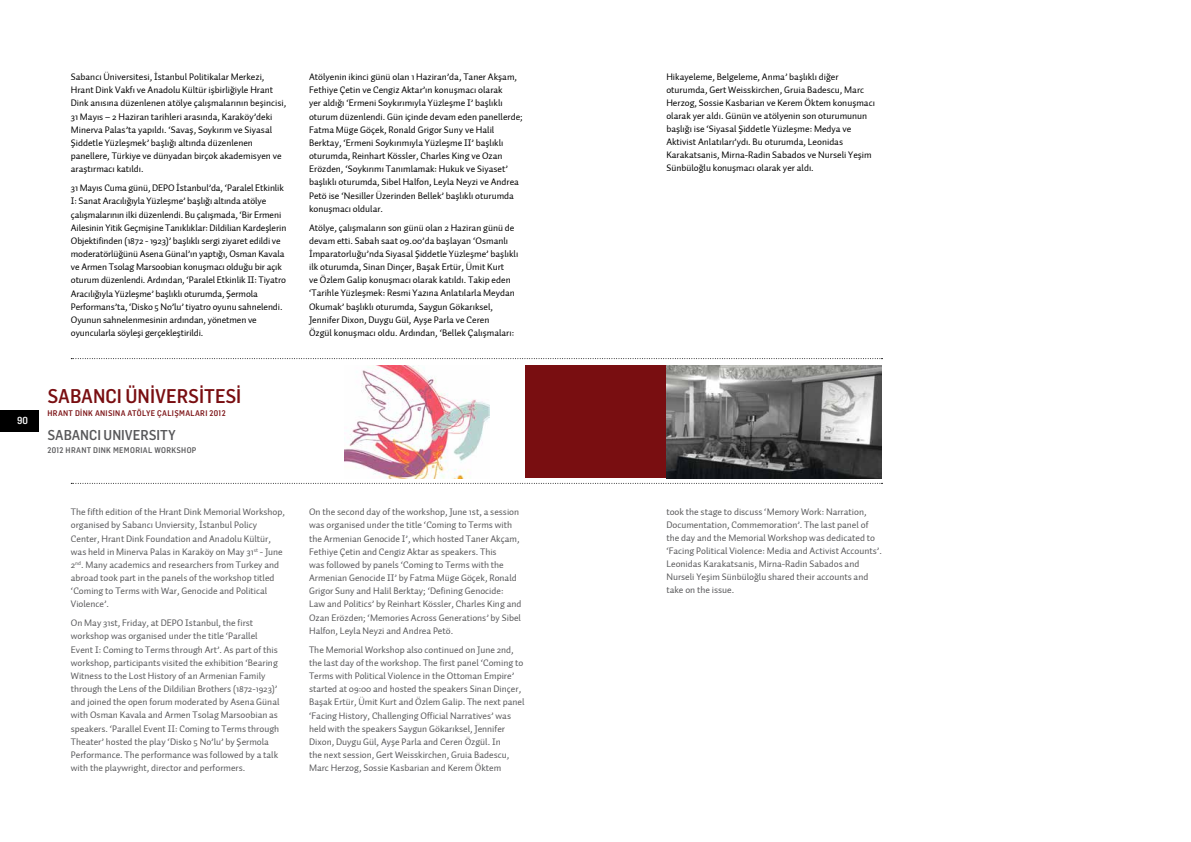
<style>
.page{position:relative;width:1191px;height:842px;background:#fff}
.page>*{position:absolute;margin:0;border:0;box-sizing:border-box;transform-origin:0 0}
.t1{font:500 19.5px "Flama Semicondensed";color:#790e11}
.t2{font:500 14px "Flama Semicondensed";color:#58585a}
.t3{font:500 10px "Flama Semicondensed";color:#fff}
.t4{font:9.5px/13.2px "Auto 2 TR Regular";color:#000}
.t5{font:9.5px/13.2px "Auto 2 TR Regular";color:#58585a}
.t6{font:500 8px "Flama Semicondensed";letter-spacing:.04em;color:#790e11}
.t7{font:500 8px "Flama Semicondensed";letter-spacing:.04em;color:#58585a}
</style>
<div class="page">
<svg style="left:71px;top:358px;width:811px;height:1px"></svg>
<svg style="left:71px;top:483px;width:811px;height:1px"></svg>
<div style="left:0;top:410px;width:38px;height:22px;background:#000"></div>
<img style="left:344px;top:366px;width:145px;height:112px">
<img style="left:666px;top:366px;width:216px;height:112px">
<div style="left:524px;top:366px;width:71px;height:112px;background:#790e11"></div>
<div style="left:595px;top:366px;width:71px;height:112px;background:#790e11"></div>
<p class="t3" style="left:17px;top:414px;width:12px">90</p>
<p class="t4" style="left:71px;top:70px;width:217px">Sabancı Üniversitesi, İstanbul Politikalar Merkezi, Hrant Dink Vakfı ve Anadolu Kültür işbirliğiyle Hrant Dink anısına düzenlenen atölye çalışmalarının beşincisi, 31 Mayıs – 2 Haziran tarihleri arasında, Karaköy’deki Minerva Palas’ta yapıldı. ‘Savaş, Soykırım ve Siyasal Şiddetle Yüzleşmek’ başlığı altında düzenlenen panellere, Türkiye ve dünyadan birçok akademisyen ve araştırmacı katıldı.</p>
<p class="t4" style="left:71px;top:182px;width:217px">31 Mayıs Cuma günü, DEPO İstanbul’da, ‘Paralel Etkinlik I: Sanat Aracılığıyla Yüzleşme’ başlığı altında atölye çalışmalarının ilki düzenlendi. Bu çalışmada, ‘Bir Ermeni Ailesinin Yitik Geçmişine Tanıklıklar: Dildilian Kardeşlerin Objektifinden (1872 - 1923)’ başlıklı sergi ziyaret edildi ve moderatörlüğünü Asena Günal’ın yaptığı, Osman Kavala ve Armen Tsolag Marsoobian konuşmacı olduğu bir açık oturum düzenlendi. Ardından, ‘Paralel Etkinlik II: Tiyatro Aracılığıyla Yüzleşme’ başlıklı oturumda, Şermola Performans’ta, ‘Disko 5 No’lu’ tiyatro oyunu sahnelendi.<br>Oyunun sahnelenmesinin ardından, yönetmen ve oyuncularla söyleşi gerçekleştirildi.</p>
<h1 class="t1" style="left:47px;top:384px;width:195px">SABANCI ÜN İVERSİTESİ</h1>
<p class="t6" style="left:47px;top:408px;width:100px">HRANT DİNK ANISINA ATÖLYE</p>
<p class="t6" style="left:157px;top:408px;width:70px">ÇALIŞMALARI 2012</p>
<h2 class="t2" style="left:47px;top:426px;width:130px">SABANCI UNIVERSITY</h2>
<p class="t7" style="left:47px;top:445px;width:30px">2012 HRANT</p>
<p class="t7" style="left:93px;top:445px;width:11px">DINK</p>
<p class="t7" style="left:113px;top:445px;width:23px">MEMORIA</p>
<p class="t7" style="left:148px;top:445px;width:13px">L WORK</p>
<p class="t7" style="left:176px;top:445px;width:22px">SHOP</p>
<p class="t5" style="left:71px;top:505px;width:216px">The fifth edition of the Hrant Dink Memorial Workshop, organised by Sabancı Unviersity, İstanbul Policy Center, Hrant Dink Foundation and Anadolu Kültür, was held in Minerva Palas in Karaköy on May 31<sup>st</sup> - June 2<sup>nd</sup>. Many academics and researchers from Turkey and abroad took part in the panels of the workshop titled ‘Coming to Terms with War, Genocide and Political Violence’.</p>
<p class="t5" style="left:71px;top:616px;width:210px">On May 31st, Friday, at DEPO Istanbul, the first workshop was organised under the title ‘Parallel Event I: Coming to Terms through Art’. As part of this workshop, participants visited the exhibition ‘Bearing Witness to the Lost History of an Armenian Family through the Lens of the Dildilian Brothers (1872-1923)’ and joined the open forum moderated by Asena Günal with Osman Kavala and Armen Tsolag Marsoobian as speakers. ‘Parallel Event II: Coming to Terms through Theater’ hosted the play ‘Disko 5 No’lu’ by Şermola Performance. The performance was followed by a talk with the playwright, director and performers.</p>
<p class="t4" style="left:309px;top:70px;width:215px">Atölyenin ikinci günü olan 1 Haziran’da, Taner Akşam, Fethiye Çetin ve Cengiz Aktar’ın konuşmacı olarak<br>yer aldığı ‘Ermeni Soykırımıyla Yüzleşme I’ başlıklı oturum düzenlendi. Gün içinde devam eden panellerde; Fatma Müge Göçek, Ronald Grigor Suny ve Halil Berktay, ‘Ermeni Soykırımıyla Yüzleşme II’ başlıklı oturumda, Reinhart Kössler, Charles King ve Ozan Erözden, ‘Soykırımı Tanımlamak: Hukuk ve Siyaset’ başlıklı oturumda, Sibel Halfon, Leyla Neyzi ve Andrea Petö ise ‘Nesiller Üzerinden Bellek’ başlıklı oturumda konuşmacı oldular.</p>
<p class="t4" style="left:309px;top:221px;width:211px">Atölye, çalışmaların son günü olan 2 Haziran günü de devam etti. Sabah saat 09.00’da başlayan ‘Osmanlı İmparatorluğu’nda Siyasal Şiddetle Yüzleşme’ başlıklı ilk oturumda, Sinan Dinçer, Başak Ertür, Ümit Kurt<br>ve Özlem Galip konuşmacı olarak katıldı. Takip eden ‘Tarihle Yüzleşmek: Resmi Yazına Anlatılarla Meydan Okumak’ başlıklı oturumda, Saygun Gökarıksel, Jennifer Dixon, Duygu Gül, Ayşe Parla ve Ceren<br>Özgül konuşmacı oldu. Ardından, ‘Bellek Çalışmaları:</p>
<p class="t5" style="left:309px;top:505px;width:214px">On the second day of the workshop, June 1st, a session was organised under the title ‘Coming to Terms with the Armenian Genocide I’, which hosted Taner Akçam, Fethiye Çetin and Cengiz Aktar as speakers. This<br>was followed by panels ‘Coming to Terms with the Armenian Genocide II’ by Fatma Müge Göçek, Ronald Grigor Suny and Halil Berktay; ‘Defining Genocide:<br>Law and Politics’ by Reinhart Kössler, Charles King and Ozan Erözden; ‘Memories Across Generations’ by Sibel Halfon, Leyla Neyzi and Andrea Petö.</p>
<p class="t5" style="left:309px;top:643px;width:217px">The Memorial Workshop also continued on June 2nd, the last day of the workshop. The first panel ‘Coming to Terms with Political Violence in the Ottoman Empire’ started at 09:00 and hosted the speakers Sinan Dinçer, Başak Ertür, Ümit Kurt and Özlem Galip. The next panel ‘Facing History, Challenging Official Narratives’ was held with the speakers Saygun Gökarıksel, Jennifer Dixon, Duygu Gül, Ayşe Parla and Ceren Özgül. In<br>the next session, Gert Weisskirchen, Gruia Badescu, Marc Herzog, Sossie Kasbarian and Kerem Öktem</p>
<p class="t4" style="left:666px;top:70px;width:210px">Hikayeleme, Belgeleme, Anma’ başlıklı diğer oturumda, Gert Weisskirchen, Gruia Badescu, Marc Herzog, Sossie Kasbarian ve Kerem Öktem konuşmacı olarak yer aldı. Günün ve atölyenin son oturumunun başlığı ise ‘Siyasal Şiddetle Yüzleşme: Medya ve Aktivist Anlatıları’ydı. Bu oturumda, Leonidas Karakatsanis, Mirna-Radin Sabados ve Nurseli Yeşim Sünbüloğlu konuşmacı olarak yer aldı.</p>
<p class="t5" style="left:666px;top:506px;width:217px">took the stage to discuss ‘Memory Work: Narration, Documentation, Commemoration’. The last panel of the day and the Memorial Workshop was dedicated to ‘Facing Political Violence: Media and Activist Accounts’.<br>Leonidas Karakatsanis, Mirna-Radin Sabados and Nurseli Yeşim Sünbüloğlu shared their accounts and take on the issue.</p>
</div>
